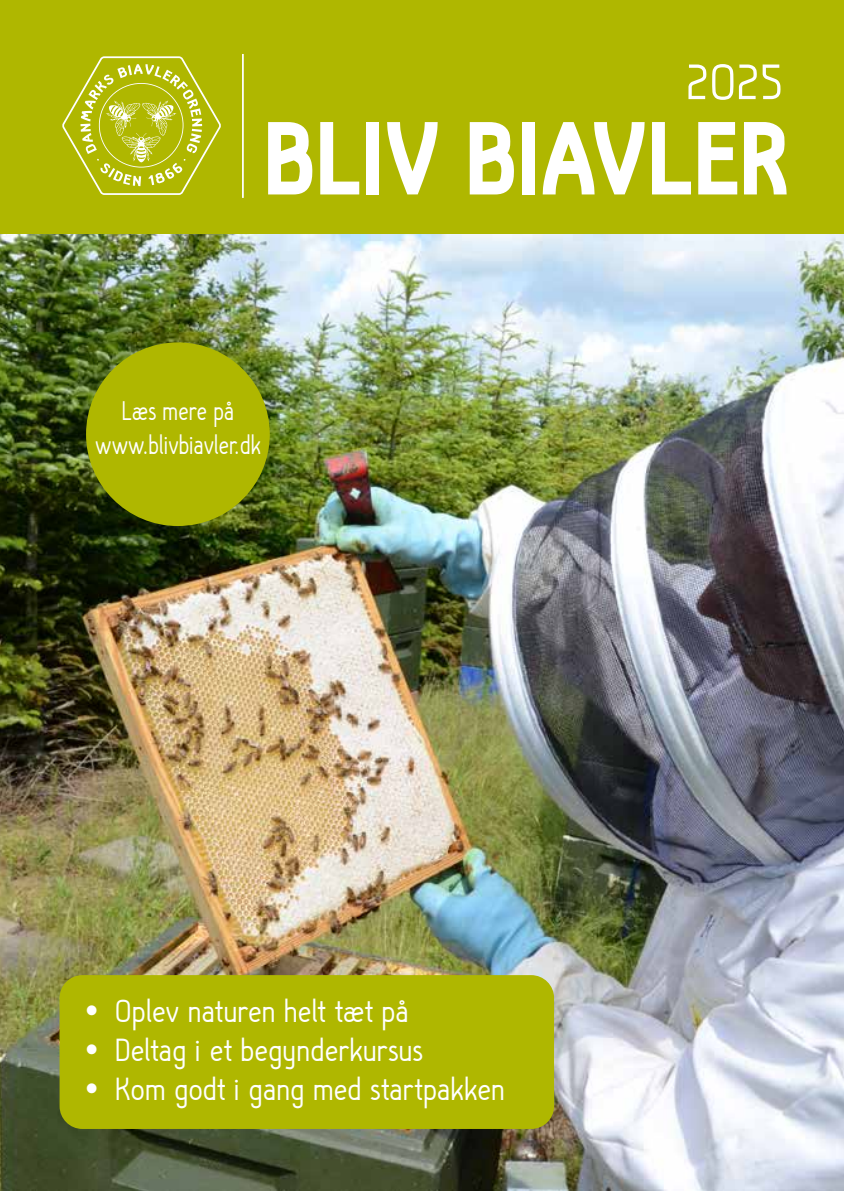
<style>
.page{position:relative;width:844px;height:1191px;background:#fff}
.page>*{position:absolute;margin:0;border:0;box-sizing:border-box;transform-origin:0 0}
.t1{font:900 101.5px "Hallosans";letter-spacing:-.01em;color:#fff}
.t2{font:52.68px "Hallo Sans";color:#fff}
.t3{font:33.25px "Hallo Sans";letter-spacing:-.005em;color:#fff}
.t4{font:28px/33.2px "Hallo Sans";letter-spacing:-.005em;color:#fff;text-align:center;scale:.9 1}
</style>
<div class="page">
<img style="left:0;top:233px;width:843px;height:958px">
<div style="left:86px;top:342px;width:184px;height:184px;background:#afb700;border-radius:50%"></div>
<div style="left:60px;top:975px;width:494px;height:154px;background:#afb700;border-radius:23px"></div>
<div style="left:0;top:0;width:843px;height:233px;background:#afb700"></div>
<svg style="left:62px;top:56px;width:159px;height:139px"></svg>
<hr style="left:242px;top:54px;width:2px;height:144px;background:#fff">
<h2 class="t2" style="left:685px;top:55px;width:100px">2025</h2>
<h1 class="t1" style="left:264px;top:103px;width:526px">BLIV BIAVLER</h1>
<p class="t4" style="left:95px;top:395px;width:186px">Læs mere på www.blivbiavler.dk</p>
<p class="t3" style="left:84px;top:994px;width:326px">• Oplev naturen helt tæt på</p>
<p class="t3" style="left:84px;top:1033px;width:341px">• Deltag i et begynderkursus</p>
<p class="t3" style="left:84px;top:1071px;width:423px">• Kom godt i gang med startpakken</p>
</div>
